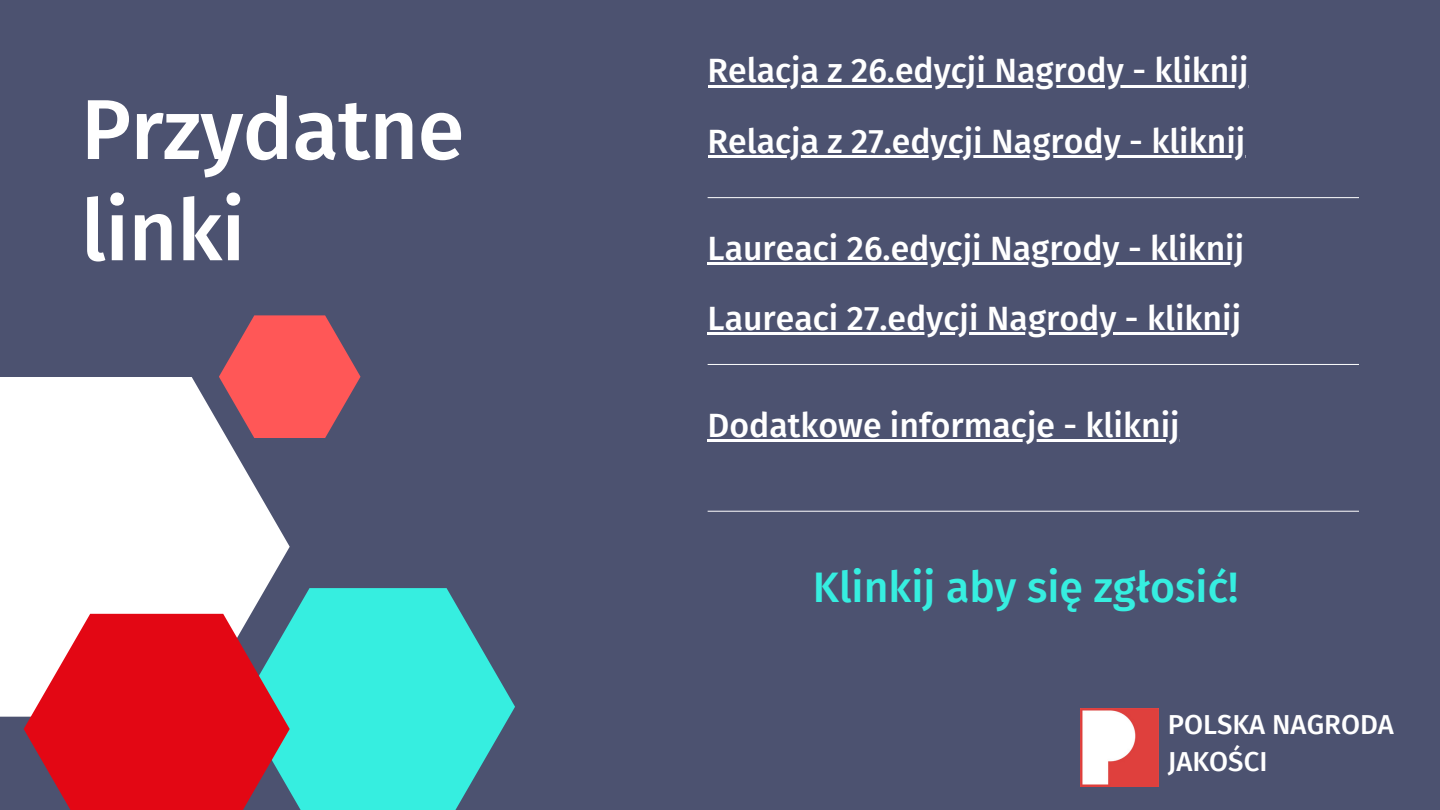
<style>
.page{position:relative;width:1440px;height:810px;background:#4c5270}
.page>*{position:absolute;margin:0;border:0;box-sizing:border-box;transform-origin:0 0}
.t1{font:500 85px/101.2px "Fira Sans";letter-spacing:-.01em;color:#fff}
.t2{font:500 42.7px "Fira Sans";color:#36eee0}
.t3{font:500 33.8px "Fira Sans";color:#fff}
.t4{font:500 27.5px/37.8px "Fira Sans";color:#fff}
</style>
<div class="page">
<svg style="left:0;top:377px;width:290px;height:340px;background:#f2f2f4"></svg>
<svg style="left:241px;top:588px;width:274px;height:222px;fill:#36eee0"></svg>
<svg style="left:219px;top:315px;width:142px;height:123px"></svg>
<svg style="left:24px;top:614px;width:266px;height:196px;background:#ce2c38"></svg>
<hr style="left:708px;top:85px;width:541px;height:3px;background:#fff">
<hr style="left:708px;top:262px;width:536px;height:3px;background:#fff">
<hr style="left:708px;top:439px;width:472px;height:3px;background:#fff">
<hr style="left:708px;top:197px;width:651px;height:1px;background:#fff">
<hr style="left:708px;top:364px;width:651px;height:1px;background:#fff">
<img style="left:1080px;top:709px;width:78px;height:78px">
<hr style="left:708px;top:511px;width:651px;height:1px;background:#fff">
<hr style="left:708px;top:155px;width:537px;height:3px;background:#fff">
<hr style="left:708px;top:332px;width:533px;height:3px;background:#fff">
<h1 class="t1" style="left:81px;top:80px;width:385px">Przydatne linki</h1>
<h3 class="t3" style="left:708px;top:51px;width:542px">Relacja z 26.edycji Nagrody - kliknij</h3>
<p class="t3" style="left:708px;top:121px;width:539px">Relacja z 27.edycji Nagrody - kliknij</p>
<h3 class="t3" style="left:708px;top:228px;width:538px">Laureaci 26.edycji Nagrody - kliknij</h3>
<h3 class="t3" style="left:708px;top:298px;width:535px">Laureaci 27.edycji Nagrody - kliknij</h3>
<p class="t3" style="left:708px;top:405px;width:474px">Dodatkowe informacje - kliknij</p>
<h3 class="t2" style="left:813px;top:562px;width:427px">Klinkij aby się zgłosić!</h3>
<h3 class="t4" style="left:1168px;top:706px;width:228px">POLSKA NAGRODA<br>JAKOŚCI</h3>
</div>
